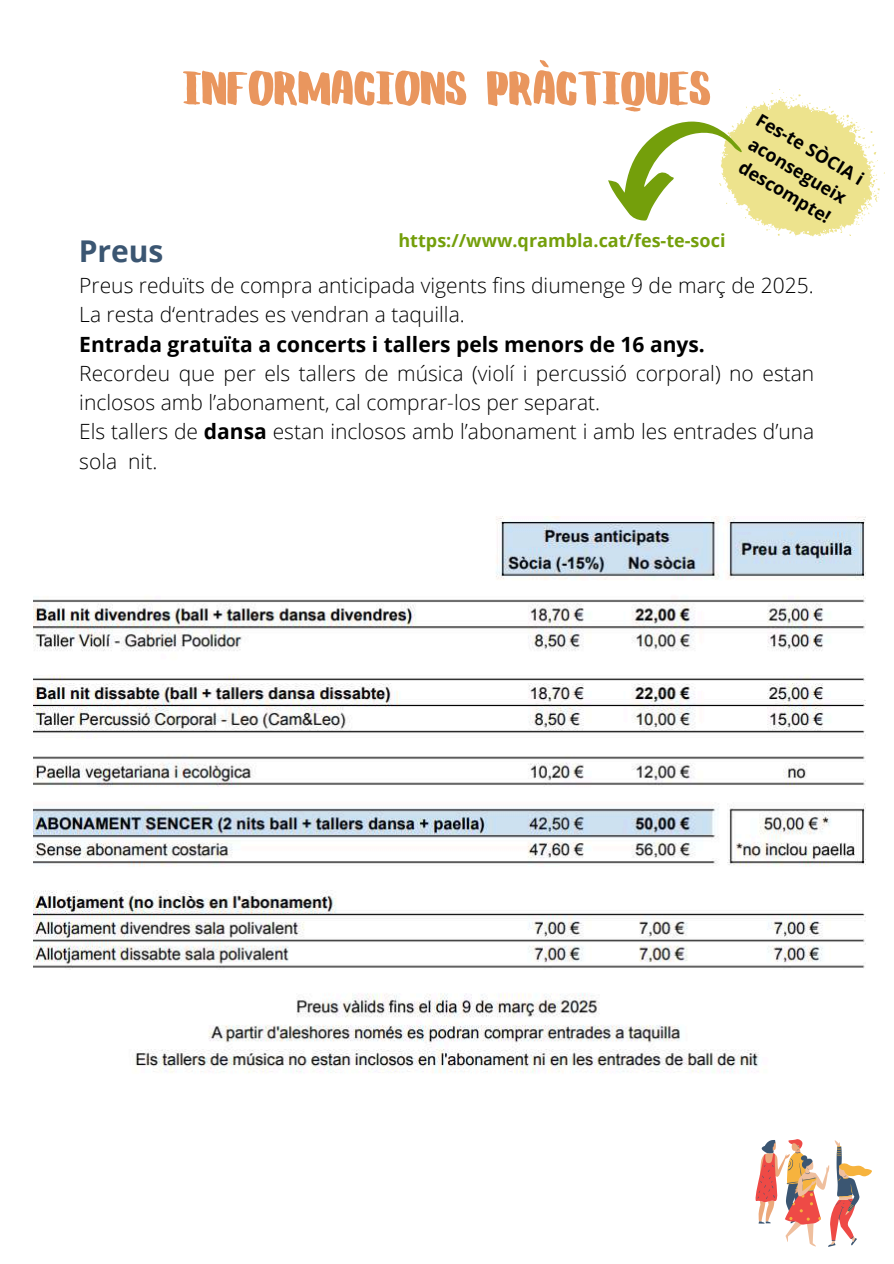
<style>
.page{position:relative;width:894px;height:1264px;background:#fff}
.page>*{position:absolute;margin:0;border:0;box-sizing:border-box;transform-origin:0 0}
.t1{font:60px "Better Together Caps";color:#e9965e}
.t2{font:700 30px "Open Sans";color:#3b5672}
.t3{font:300 21px/29.2px "Open Sans";color:#000}
.t4{font:700 21px "Open Sans";color:#000}
.t5{font:700 18px "Open Sans";color:#749f0b}
.t6{font:700 17.85px/24.9px "Open Sans";color:#000;text-align:center}
.s1{font-weight:700}
</style>
<div class="page">
<svg style="left:755px;top:1139px;width:116px;height:107px"></svg>
<svg style="left:608px;top:89px;width:277px;height:148px"></svg>
<img style="left:33px;top:516px;width:832px;height:557px">
<h2 class="t2" style="left:79px;top:230px;width:86px">Preus</h2>
<h1 class="t1" style="left:182px;top:59px;width:530px">INFORMACIONS PRÀCTIQUES</h1>
<p class="t5" style="left:398px;top:228px;width:328px">https://www.qrambla.cat/fes-te-soci</p>
<p class="t6" style="left:764px;top:107px;width:123px;rotate:31deg">Fes-te SÒCIA i aconsegueix descompte!</p>
<p class="t3" style="left:79px;top:270px;width:735px">Preus reduïts de compra anticipada vigents fins diumenge 9 de març de 2025.<br>La resta d‘entrades es vendran a taquilla.</p>
<p class="t4" style="left:79px;top:329px;width:627px">Entrada gratuïta a concerts i tallers pels menors de 16 anys.</p>
<p class="t3" style="left:79px;top:358px;width:736px">Recordeu que per els tallers de música (violí i percussió corporal) no estan inclosos amb l’abonament, cal comprar-los per separat.<br>Els tallers de <span class="s1">dansa</span> estan inclosos amb l’abonament i amb les entrades d’una sola nit.</p>
</div>
